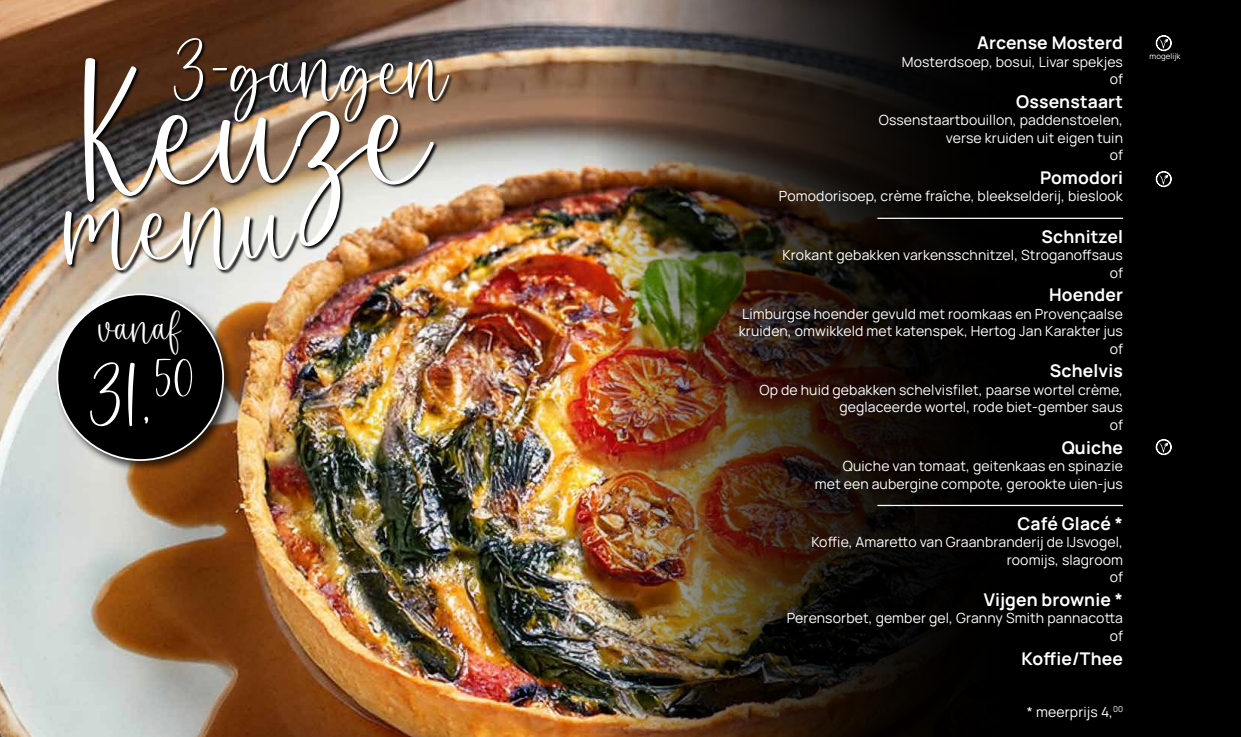
<style>
.page{position:relative;width:1241px;height:737px;background:#fff}
.page>*{position:absolute;margin:0;border:0;box-sizing:border-box;transform-origin:0 0}
.t1{font:196.88px "Chilly Night";letter-spacing:.01em;color:#fff}
.t2{font:131.25px "Chilly Night";color:#fff}
.t3{font:88.55px "Chilly Night";color:#fff}
.t4{font:87.5px "Chilly Night";letter-spacing:.01em;color:#fff}
.t5{font:46.11px "Chilly Night";letter-spacing:.01em;color:#fff}
.t6{font:700 17.5px "Manrope";letter-spacing:.01em;color:#fff}
.t7{font:14px/17.5px "Manrope";letter-spacing:.01em;color:#fff;text-align:right}
.t8{font:7.88px "Manrope";letter-spacing:.01em;color:#fff}
</style>
<div class="page">
<img style="left:0;top:0;width:595px;height:737px">
<div style="left:54px;top:291px;width:182px;height:182px;background:#000;opacity:.75"></div>
<div style="left:57px;top:294px;width:166px;height:166px;background:#000;border-radius:50%"></div>
<img style="left:84px;top:38px;width:370px;height:213px">
<img style="left:64px;top:207px;width:237px;height:68px">
<img style="left:595px;top:0;width:454px;height:737px">
<div style="left:1049px;top:0;width:191px;height:737px;background:#000"></div>
<hr style="left:877px;top:218px;width:245px;height:1px;background:#fff">
<hr style="left:877px;top:505px;width:245px;height:1px;background:#fff">
<svg style="left:1155px;top:171px;width:16px;height:16px"></svg>
<svg style="left:1155px;top:439px;width:16px;height:16px"></svg>
<svg style="left:1155px;top:35px;width:16px;height:16px"></svg>
<h3 class="t4" style="left:169px;top:34px;width:280px">3-gangen</h3>
<h1 class="t1" style="left:74px;top:49px;width:358px">Keuze</h1>
<h2 class="t2" style="left:66px;top:169px;width:229px">menu</h2>
<h3 class="t5" style="left:99px;top:308px;width:84px">vanaf</h3>
<h3 class="t3" style="left:86px;top:358px;width:110px">31,<sup>50</sup></h3>
<p class="t6" style="left:977px;top:30px;width:147px">Arcense Mosterd</p>
<p class="t7" style="left:901px;top:52px;width:223px">Mosterdsoep, bosui, Livar spekjes of</p>
<p class="t6" style="left:1016px;top:89px;width:108px">Ossenstaart</p>
<p class="t7" style="left:878px;top:111px;width:246px">Ossenstaartbouillon, paddenstoelen, verse kruiden uit eigen tuin<br>of</p>
<p class="t6" style="left:1039px;top:165px;width:84px">Pomodori</p>
<p class="t7" style="left:778px;top:187px;width:345px">Pomodorisoep, crème fraîche, bleekselderij, bieslook</p>
<p class="t6" style="left:1041px;top:224px;width:83px">Schnitzel</p>
<p class="t7" style="left:782px;top:246px;width:342px">Krokant gebakken varkensschnitzel, Stroganoffsaus of</p>
<p class="t6" style="left:1048px;top:282px;width:75px">Hoender</p>
<p class="t7" style="left:738px;top:304px;width:385px">Limburgse hoender gevuld met roomkaas en Provençaalse kruiden, omwikkeld met katenspek, Hertog Jan Karakter jus of</p>
<p class="t6" style="left:1049px;top:359px;width:75px">Schelvis</p>
<p class="t7" style="left:759px;top:380px;width:365px">Op de huid gebakken schelvisfilet, paarse wortel crème, geglaceerde wortel, rode biet-gember saus<br>of</p>
<p class="t6" style="left:1061px;top:435px;width:63px">Quiche</p>
<p class="t7" style="left:814px;top:456px;width:309px">Quiche van tomaat, geitenkaas en spinazie met een aubergine compote, gerookte uien-jus</p>
<p class="t6" style="left:1017px;top:511px;width:107px">Café Glacé *</p>
<p class="t7" style="left:811px;top:533px;width:313px">Koffie, Amaretto van Graanbranderij de IJsvogel, roomijs, slagroom<br>of</p>
<p class="t6" style="left:983px;top:587px;width:140px">Vijgen brownie *</p>
<p class="t7" style="left:786px;top:609px;width:338px">Perensorbet, gember gel, Granny Smith pannacotta of</p>
<p class="t6" style="left:1021px;top:646px;width:103px">Koffie/Thee</p>
<p class="t7" style="left:1026px;top:702px;width:98px">* meerprijs 4,<sup>00</sup></p>
<p class="t8" style="left:1149px;top:50px;width:32px">mogelijk</p>
</div>
